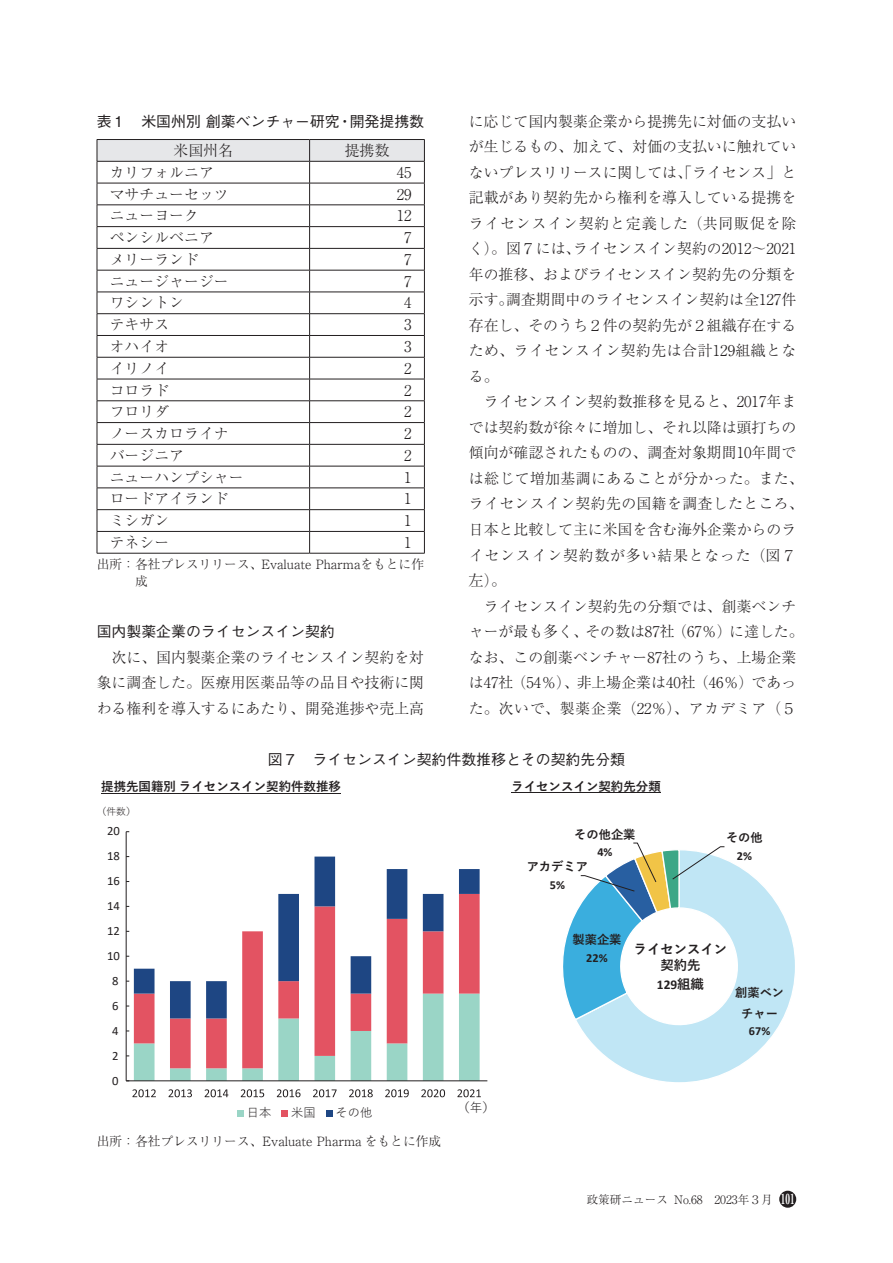
<style>
.page{position:relative;width:893px;height:1263px;background:#fff}
.page>*{position:absolute;margin:0;border:0;box-sizing:border-box;transform-origin:0 0}
.t1{font:300 14.85px/25.5px "Ryumin Pro";color:#231f20;text-align:justify}
.t2{font:300 14.85px "Ryumin Pr 6";color:#231f20}
.t3{font:500 14.85px "Gothic BBB Pro";color:#231f20}
.t4{font:700 13.35px/16px "Yu Gothic";color:#231f20;text-align:center}
.t5{font:700 13.35px "Calibri";color:#231f20}
.t6{font:300 12.75px/17px "Ryumin Pro";color:#231f20}
.t7{font:12.6px "Calibri";color:#231f20}
.t8{font:12.6px "Yu Gothic";color:#231f20}
.t9{font:700 12.45px "Yu Gothic";color:#231f20}
.t10{font:700 12.3px/20.4px "Yu Gothic";color:#231f20;text-align:center}
.t11{font:700 12.3px "Calibri";color:#231f20}
.t12{font:12.3px "Yu Gothic";color:#231f20}
.t13{font:300 11.7px "Ryumin Pro";color:#231f20}
.t14{font:9.75px "Yu Gothic";color:#231f20}
.s1{font-family:"Yu Gothic"}
.s2{font-weight:500;font-size:13.8px;color:#fff}
</style>
<div class="page">
<div style="left:779px;top:1191px;width:17px;height:17px;background:#231f20;border-radius:50%"></div>
<hr style="left:97px;top:139px;width:213px;height:1px;background:#231f20">
<hr style="left:310px;top:139px;width:115px;height:1px;background:#231f20">
<svg style="left:97px;top:140px;width:328px;height:413px"></svg>
<hr style="left:97px;top:553px;width:213px;height:1px;background:#231f20">
<hr style="left:310px;top:553px;width:115px;height:1px;background:#231f20">
<svg style="left:134px;top:856px;width:346px;height:137px"></svg>
<hr style="left:126px;top:832px;width:1px;height:249px;background:#231f20">
<svg style="left:126px;top:993px;width:354px;height:87px"></svg>
<hr style="left:126px;top:1080px;width:361px;height:1px;background:#231f20">
<svg style="left:132px;top:1089px;width:24px;height:8px"></svg>
<svg style="left:169px;top:1089px;width:23px;height:8px"></svg>
<svg style="left:205px;top:1089px;width:23px;height:8px"></svg>
<svg style="left:241px;top:1089px;width:23px;height:8px"></svg>
<svg style="left:277px;top:1089px;width:24px;height:8px"></svg>
<svg style="left:313px;top:1089px;width:24px;height:8px"></svg>
<svg style="left:349px;top:1089px;width:24px;height:8px"></svg>
<svg style="left:385px;top:1089px;width:24px;height:8px"></svg>
<svg style="left:421px;top:1089px;width:24px;height:8px"></svg>
<svg style="left:457px;top:1089px;width:24px;height:8px"></svg>
<div style="left:237px;top:1110px;width:7px;height:7px;background:#9ad5c6"></div>
<div style="left:282px;top:1110px;width:6px;height:7px;background:#e35362"></div>
<div style="left:326px;top:1110px;width:7px;height:7px;background:#1e4683"></div>
<svg style="left:577px;top:860px;width:218px;height:223px"></svg>
<svg style="left:563px;top:842px;width:162px;height:179px"></svg>
<hr style="left:101px;top:793px;width:240px;height:1px;background:#231f20">
<hr style="left:511px;top:792px;width:150px;height:1px;background:#231f20">
<p class="t3" style="left:97px;top:109px;width:329px">表１　米国州別 創薬ベンチャー研究・開発提携数</p>
<p class="t2" style="left:174px;top:139px;width:61px">米国州名</p>
<p class="t2" style="left:345px;top:139px;width:46px">提携数</p>
<p class="t2" style="left:110px;top:161px;width:106px">カリフォルニア</p>
<p class="t2" style="left:397px;top:161px;width:16px">45</p>
<p class="t2" style="left:110px;top:182px;width:121px">マサチューセッツ</p>
<p class="t2" style="left:397px;top:182px;width:16px">29</p>
<p class="t2" style="left:110px;top:204px;width:91px">ニューヨーク</p>
<p class="t2" style="left:397px;top:204px;width:16px">12</p>
<p class="t2" style="left:110px;top:226px;width:106px">ペンシルベニア</p>
<p class="t2" style="left:404px;top:226px;width:9px">7</p>
<p class="t2" style="left:110px;top:248px;width:91px">メリーランド</p>
<p class="t2" style="left:404px;top:248px;width:9px">7</p>
<p class="t2" style="left:110px;top:269px;width:121px">ニュージャージー</p>
<p class="t2" style="left:404px;top:269px;width:9px">7</p>
<p class="t2" style="left:110px;top:291px;width:76px">ワシントン</p>
<p class="t2" style="left:404px;top:291px;width:9px">4</p>
<p class="t2" style="left:110px;top:313px;width:61px">テキサス</p>
<p class="t2" style="left:404px;top:313px;width:9px">3</p>
<p class="t2" style="left:110px;top:335px;width:61px">オハイオ</p>
<p class="t2" style="left:404px;top:335px;width:9px">3</p>
<p class="t2" style="left:110px;top:357px;width:61px">イリノイ</p>
<p class="t2" style="left:404px;top:357px;width:9px">2</p>
<p class="t2" style="left:110px;top:378px;width:61px">コロラド</p>
<p class="t2" style="left:404px;top:378px;width:9px">2</p>
<p class="t2" style="left:110px;top:400px;width:61px">フロリダ</p>
<p class="t2" style="left:404px;top:400px;width:9px">2</p>
<p class="t2" style="left:110px;top:422px;width:121px">ノースカロライナ</p>
<p class="t2" style="left:404px;top:422px;width:9px">2</p>
<p class="t2" style="left:110px;top:444px;width:76px">バージニア</p>
<p class="t2" style="left:404px;top:444px;width:9px">2</p>
<p class="t2" style="left:110px;top:465px;width:135px">ニューハンプシャー</p>
<p class="t2" style="left:404px;top:465px;width:9px">1</p>
<p class="t2" style="left:110px;top:487px;width:121px">ロードアイランド</p>
<p class="t2" style="left:404px;top:487px;width:9px">1</p>
<p class="t2" style="left:110px;top:509px;width:61px">ミシガン</p>
<p class="t2" style="left:404px;top:509px;width:9px">1</p>
<p class="t2" style="left:110px;top:531px;width:61px">テネシー</p>
<p class="t2" style="left:404px;top:531px;width:9px">1</p>
<p class="t6" style="left:135px;top:555px;width:291px;text-indent:-38px">出所：各社プレスリリース、Evaluate Pharmaをもとに作成</p>
<p class="t3" style="left:97px;top:620px;width:240px">国内製薬企業のライセンスイン契約</p>
<p class="t1" style="left:97px;top:643px;width:329px">　次に、国内製薬企業のライセンスイン契約を対象に調査した。医療用医薬品等の品目や技術に関わる権利を導入するにあたり、開発進捗や売上高</p>
<p class="t1" style="left:469px;top:107px;width:336px;text-align:left">に応じて国内製薬企業から提携先に対価の支払いが生じるもの、加えて、対価の支払いに触れていないプレスリリースに関しては、「ライセンス」と記載があり契約先から権利を導入している提携をライセンスイン契約と定義した（共同販促を除く）。図７には、ライセンスイン契約の2012～2021年の推移、およびライセンスイン契約先の分類を示す。調査期間中のライセンスイン契約は全127件存在し、そのうち２件の契約先が２組織存在するため、ライセンスイン契約先は合計129組織となる。<br>　ライセンスイン契約数推移を見ると、2017年までは契約数が徐々に増加し、それ以降は頭打ちの傾向が確認されたものの、調査対象期間10年間では総じて増加基調にあることが分かった。また、ライセンスイン契約先の国籍を調査したところ、日本と比較して主に米国を含む海外企業からのライセンスイン契約数が多い結果となった（図７左）。<br>　ライセンスイン契約先の分類では、創薬ベンチャーが最も多く、その数は87社（67％）に達した。なお、この創薬ベンチャー87社のうち、上場企業は47社（54％）、非上場企業は40社（46％）であった。次いで、製薬企業（22％）、アカデミア（５</p>
<p class="t3" style="left:268px;top:747px;width:359px">図７　ライセンスイン契約件数推移とその契約先分類</p>
<p class="t9" style="left:101px;top:780px;width:241px">提携先国籍別ライセンスイン契約件数推移</p>
<p class="t9" style="left:511px;top:780px;width:151px">ライセンスイン契約先分類</p>
<p class="t14" style="left:97px;top:803px;width:41px">（件数）</p>
<p class="t7" style="left:107px;top:822px;width:14px">20</p>
<p class="t7" style="left:107px;top:847px;width:14px">18</p>
<p class="t7" style="left:107px;top:872px;width:14px">16</p>
<p class="t7" style="left:107px;top:897px;width:14px">14</p>
<p class="t7" style="left:107px;top:922px;width:14px">12</p>
<p class="t7" style="left:107px;top:947px;width:14px">10</p>
<p class="t7" style="left:112px;top:972px;width:8px">8</p>
<p class="t7" style="left:112px;top:997px;width:8px">6</p>
<p class="t7" style="left:112px;top:1022px;width:8px">4</p>
<p class="t7" style="left:112px;top:1047px;width:8px">2</p>
<p class="t7" style="left:112px;top:1072px;width:8px">0</p>
<p class="t12" style="left:247px;top:1101px;width:26px">日本</p>
<p class="t12" style="left:291px;top:1101px;width:26px">米国</p>
<p class="t12" style="left:335px;top:1101px;width:38px">その他</p>
<p class="t8" style="left:457px;top:1096px;width:39px">（年）</p>
<p class="t6" style="left:97px;top:1131px;width:346px">出所：各社プレスリリース、Evaluate Pharma をもとに作成</p>
<p class="t10" style="left:574px;top:824px;width:63px">その他企業</p>
<p class="t11" style="left:597px;top:843px;width:17px">4%</p>
<p class="t10" style="left:527px;top:857px;width:63px">アカデミア</p>
<p class="t11" style="left:550px;top:876px;width:17px">5%</p>
<p class="t10" style="left:726px;top:828px;width:38px">その他</p>
<p class="t11" style="left:737px;top:847px;width:17px">2%</p>
<p class="t10" style="left:572px;top:929px;width:50px">製薬企業</p>
<p class="t11" style="left:586px;top:949px;width:23px">22%</p>
<p class="t4" style="left:634px;top:942px;width:95px">ライセンスイン契約先</p>
<p class="t5" style="left:657px;top:975px;width:49px">129<span class="s1">組織</span></p>
<p class="t10" style="left:735px;top:983px;width:50px">創薬ベンチャー</p>
<p class="t11" style="left:749px;top:1022px;width:23px">67%</p>
<p class="t13" style="left:586px;top:1190px;width:210px">政策研ニュース No.68　2023年３月 <span class="s2">101</span></p>
</div>
